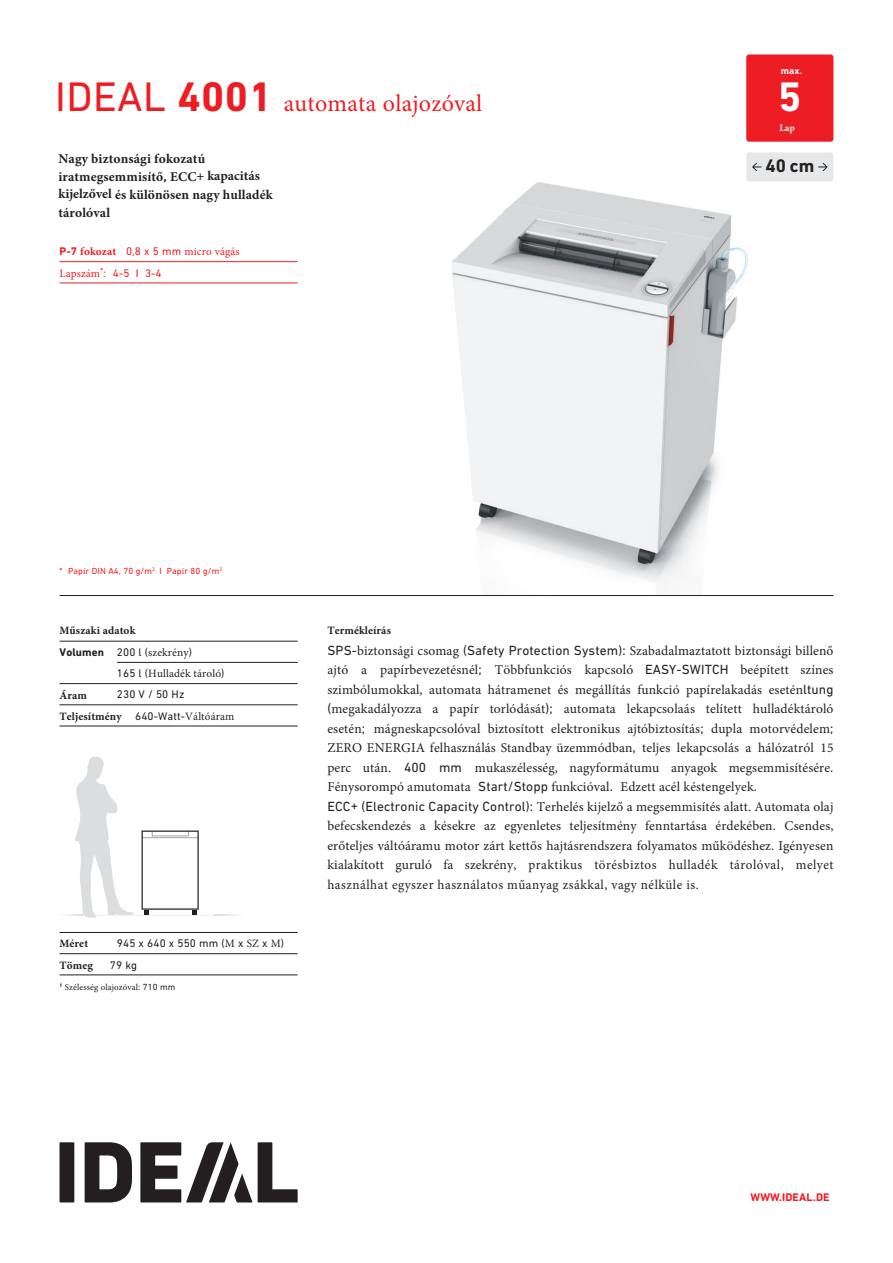
<style>
.page{position:relative;width:893px;height:1263px;background:#fff}
.page>*{position:absolute;margin:0;border:0;box-sizing:border-box;transform-origin:0 0}
.t1{font:700 42px "DIN Next LT Pro";color:#fff}
.t2{font:24px "Minion Pro";letter-spacing:.01em;color:#ee1d23}
.t3{font:700 18.45px "DIN Next LT Pro";color:#231f20}
.t4{font:13.5px/19.5px "Minion Pro";letter-spacing:.01em;color:#231f20}
.t5{font:700 13.5px/18px "Minion Pro";letter-spacing:.01em;color:#231f20}
.t6{font:700 11.25px "Minion Pro";letter-spacing:.01em;color:#231f20}
.t7{font:11.25px "Minion Pro";letter-spacing:.01em;color:#231f20}
.t8{font:11.25px "DIN Next LT Pro";letter-spacing:.01em;color:#231f20}
.t9{font:11.25px "Minion Pro";letter-spacing:.01em;color:#ee1d23}
.t10{font:11.25px "DIN Next LT Pro";color:#ee1d23}
.t11{font:700 11.25px "DIN Next LT Pro";letter-spacing:.01em;color:#ee1d23}
.t12{font:700 9.75px "DIN Next LT Pro";color:#fff}
.t13{font:700 9.75px "Minion Pro";color:#fff}
.t14{font:9px "DIN Next LT Pro";letter-spacing:.01em;color:#ee1d23}
.t15{font:9px "Minion Pro";letter-spacing:.01em;color:#231f20}
.s1{font-family:"DIN Next LT Pro";font-size:42px}
.s2{font-family:"DIN Next LT Pro";font-weight:700;font-size:42px}
.s3{font-family:"DIN Next LT Pro"}
.s4{font-family:"DIN Next LT Pro";font-weight:700}
.s5{font-weight:700}
.s6{font-family:"Minion Pro"}
.s7{font-family:"DIN Next LT Pro";font-weight:400}
.s8{font-weight:400}
</style>
<div class="page">
<div style="left:60px;top:1142px;width:14px;height:60px;background:#231f20"></div>
<svg style="left:258px;top:1142px;width:40px;height:60px"></svg>
<svg style="left:85px;top:1142px;width:47px;height:60px"></svg>
<svg style="left:140px;top:1142px;width:112px;height:60px"></svg>
<img style="left:452px;top:162px;width:382px;height:434px">
<hr style="left:60px;top:595px;width:773px;height:1px;background:#231f20">
<div style="left:746px;top:54px;width:87px;height:88px;background:#ee1d23;border-radius:3px"></div>
<div style="left:746px;top:152px;width:87px;height:29px;background:#e6e7e9;border-radius:3px"></div>
<svg style="left:752px;top:163px;width:9px;height:8px"></svg>
<svg style="left:818px;top:163px;width:10px;height:8px"></svg>
<svg style="left:214px;top:915px;width:24px;height:1px"></svg>
<svg style="left:65px;top:756px;width:149px;height:162px"></svg>
<hr style="left:60px;top:641px;width:238px;height:1px;background:#231f20">
<hr style="left:117px;top:662px;width:181px;height:1px;background:#231f20">
<hr style="left:60px;top:683px;width:238px;height:1px;background:#231f20">
<hr style="left:60px;top:704px;width:238px;height:1px;background:#231f20">
<hr style="left:60px;top:726px;width:238px;height:1px;background:#231f20">
<hr style="left:60px;top:261px;width:238px;height:1px;background:#ee1d23">
<hr style="left:60px;top:283px;width:238px;height:1px;background:#ee1d23">
<hr style="left:60px;top:932px;width:238px;height:1px;background:#231f20">
<hr style="left:60px;top:953px;width:238px;height:1px;background:#231f20">
<hr style="left:60px;top:975px;width:238px;height:1px;background:#231f20">
<h2 class="t2" style="left:55px;top:87px;width:429px"><span class="s1">IDEAL</span> <span class="s2">4001</span> automata olajozóval</h2>
<p class="t5" style="left:58px;top:149px;width:216px">Nagy biztonsági fokozatú iratmegsemmisítő<span class="s3">,</span> ECC+ kapacitás kijelzővel és különösen nagy hulladék tárolóval</p>
<p class="t9" style="left:60px;top:244px;width:182px"><span class="s4">P-7</span> <span class="s5">fokozat</span> <span class="s3">0,8 x 5 mm</span> micro vágás</p>
<p class="t10" style="left:60px;top:267px;width:104px"><span class="s6">Lapszám</span><sup>*</sup>: 4-5 I 3-4</p>
<p class="t14" style="left:60px;top:565px;width:164px">* Pap<span class="s6">í</span>r DIN A4, 70 g/m<sup>2</sup> I Pap<span class="s6">í</span>r 80 g/m<sup>2</sup></p>
<p class="t12" style="left:781px;top:65px;width:23px">max.</p>
<h1 class="t1" style="left:778px;top:72px;width:25px">5</h1>
<p class="t13" style="left:779px;top:121px;width:17px">Lap</p>
<h3 class="t3" style="left:765px;top:154px;width:51px">40 cm</h3>
<p class="t6" style="left:60px;top:623px;width:77px">Műszaki adatok</p>
<p class="t7" style="left:60px;top:645px;width:134px"><span class="s4">Volumen</span> <span class="s3">200 l (</span>szekrény<span class="s3">)</span></p>
<p class="t7" style="left:117px;top:666px;width:109px"><span class="s3">165 l (</span>Hulladék tároló<span class="s3">)</span></p>
<p class="t8" style="left:117px;top:688px;width:69px">230 V / 50 Hz</p>
<p class="t6" style="left:60px;top:708px;width:176px">Teljesítmény <span class="s7">640-Watt-</span><span class="s8">Váltóáram</span></p>
<p class="t8" style="left:117px;top:937px;width:169px">945 x 640 x 550 mm (<span class="s6">M</span> x <span class="s6">SZ</span> x <span class="s6">M</span>)</p>
<p class="t6" style="left:60px;top:957px;width:35px">Tömeg</p>
<p class="t8" style="left:110px;top:958px;width:29px">79 kg</p>
<p class="t15" style="left:60px;top:981px;width:118px"><sup>1</sup> Szélesség olajozóval<span class="s3">: 710 mm</span></p>
<p class="t6" style="left:327px;top:623px;width:65px">Termékleírás</p>
<p class="t4" style="left:327px;top:641px;width:508px"><span class="s3">SPS-</span>biztonsági csomag <span class="s3">(Safety Protection System):</span> Szabadalmaztatott biztonsági billenő ajtó a papírbevezetésnél<span class="s3">;</span> Többfunkciós kapcsoló <span class="s3">EASY-SWITCH</span> beépített színes szimbólumokkal, automata hátramenet és megállítás funkció papírelakadás esetén<span class="s3">ltung (</span>megakadályozza a papír torlódását<span class="s3">);</span> automata lekapcsolaás telített hulladéktároló esetén<span class="s3">;</span> mágneskapcsolóval biztosított elektronikus ajtóbiztosítás<span class="s3">;</span> dupla motorvédelem<span class="s3">; </span>ZERO ENERGIA felhasználás Standbay üzemmódban, teljes lekapcsolás a hálózatról 15 perc után. <span class="s3">400 mm</span> mukaszélesség, nagyformátumu anyagok megsemmisítésére<span class="s3">.<br></span>Fénysorompó amutomata <span class="s3">Start/Stopp</span> funkcióval<span class="s3">.</span> Edzett acél késtengelyek<span class="s3">.<br>ECC+ (Electronic Capacity Control):</span> Terhelés kijelző a megsemmisítés alatt. Automata olaj befecskendezés a késekre az egyenletes teljesítmény fenntartása érdekében. Csendes, erőteljes váltóáramu motor zárt kettős hajtásrendszera folyamatos működéshez. Igényesen kialakított guruló fa szekrény, praktikus törésbiztos hulladék tárolóval, melyet használhat egyszer használatos műanyag zsákkal, vagy nélküle is.</p>
<p class="t11" style="left:750px;top:1191px;width:81px">WWW.IDEAL.DE</p>
</div>
